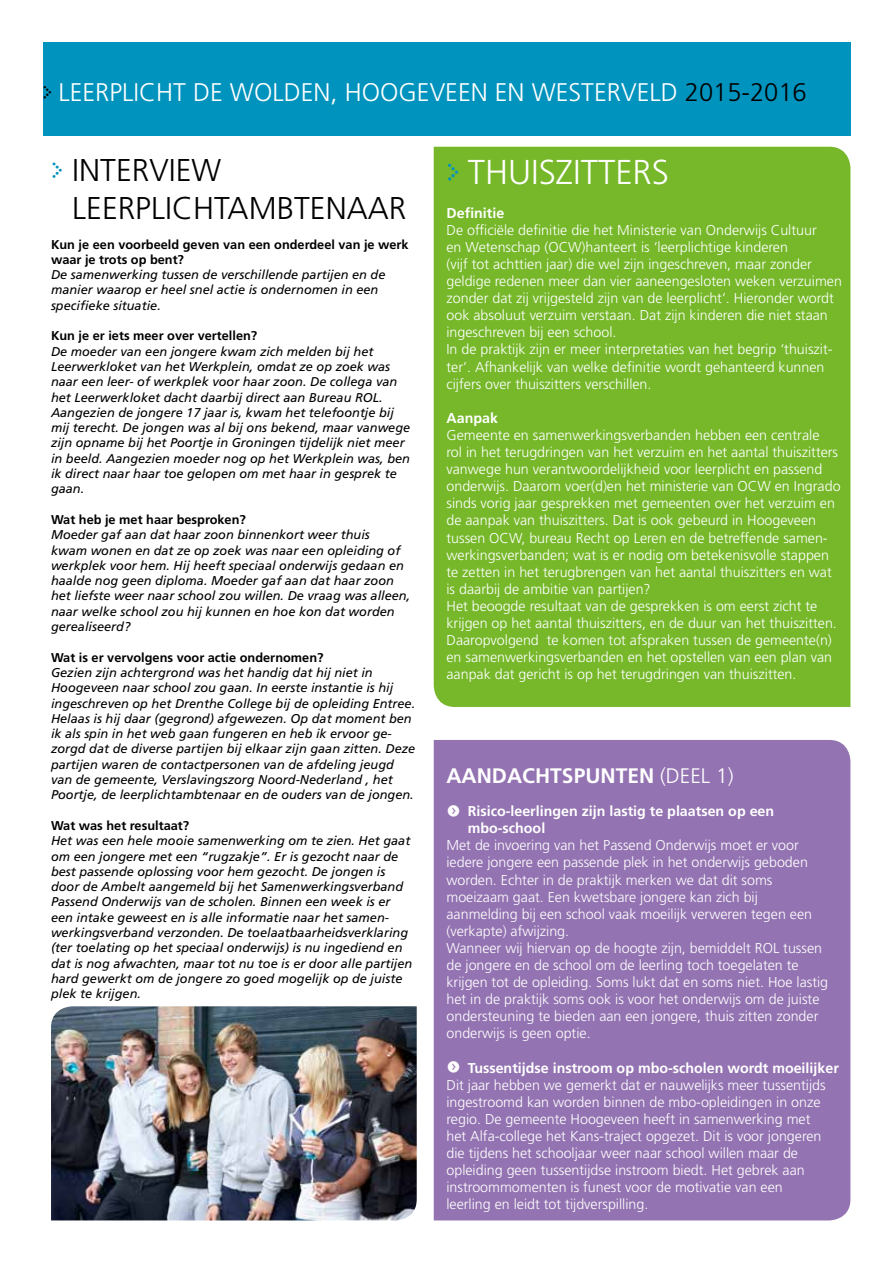
<style>
.page{position:relative;width:893px;height:1263px;background:#fff}
.page>*{position:absolute;margin:0;border:0;box-sizing:border-box;transform-origin:0 0}
.t1{font:300 34.5px "Frutiger LT Std";color:#fff}
.t2{font:300 31.5px/37.8px "Frutiger LT Std";color:#000}
.t3{font:300 25.5px "Frutiger LT Std";color:#fff}
.t4{font:700 21px "Frutiger LT Std";color:#fff}
.t5{font:300 14.25px/17.1px "Frutiger LT Std";color:#fff}
.t6{font:700 14.25px/17.1px "Frutiger LT Std";color:#fff}
.t7{font:italic 12.75px/15.3px "Frutiger LT Std";color:#000}
.t8{font:700 12.75px/15.3px "Frutiger LT Std";color:#000}
.s1{font-family:"Dot Matrix Two Narrow";font-weight:400;color:#000}
.s2{color:#000}
.s3{font-family:"Dot Matrix Two Narrow";font-weight:400;color:#0093bd}
.s4{font-weight:300}
.s5{font-family:"Button Bonus Circle Negative";font-weight:400}
.s6{font-weight:700}
</style>
<div class="page">
<div style="left:43px;top:43px;width:807px;height:93px;background:#0093bd"></div>
<div style="left:434px;top:147px;width:416px;height:560px;background:#76b82a"></div>
<img style="left:51px;top:1006px;width:366px;height:214px">
<div style="left:434px;top:740px;width:416px;height:480px;background:#9373b1"></div>
<h3 class="t3" style="left:43px;top:77px;width:766px"><span class="s1">›</span> LEERPLICHT DE WOLDEN, HOOGEVEEN EN WESTERVELD <span class="s2">2015-2016</span></h3>
<h2 class="t2" style="left:72px;top:152px;width:335px;text-indent:-21px"><span class="s3">›</span> INTERVIEW<br>LEERPLICHTAMBTENAAR</h2>
<p class="t8" style="left:51px;top:236px;width:359px">Kun je een voorbeeld geven van een onderdeel van je werk waar je trots op bent?</p>
<p class="t7" style="left:51px;top:267px;width:336px">De samenwerking tussen de verschillende partijen en de manier waarop er heel snel actie is ondernomen in een specifieke situatie.</p>
<p class="t8" style="left:51px;top:328px;width:208px">Kun je er iets meer over vertellen?</p>
<p class="t7" style="left:51px;top:344px;width:361px">De moeder van een jongere kwam zich melden bij het Leerwerkloket van het Werkplein, omdat ze op zoek was naar een leer- of werkplek voor haar zoon. De collega van het Leerwerkloket dacht daarbij direct aan Bureau ROL.<br>Aangezien de jongere 17 jaar is, kwam het telefoontje bij mij terecht. De jongen was al bij ons bekend, maar vanwege zijn opname bij het Poortje in Groningen tijdelijk niet meer in beeld. Aangezien moeder nog op het Werkplein was, ben ik direct naar haar toe gelopen om met haar in gesprek te gaan.</p>
<p class="t8" style="left:51px;top:512px;width:196px">Wat heb je met haar besproken?</p>
<p class="t7" style="left:51px;top:527px;width:361px">Moeder gaf aan dat haar zoon binnenkort weer thuis<br>kwam wonen en dat ze op zoek was naar een opleiding of werkplek voor hem. Hij heeft speciaal onderwijs gedaan en haalde nog geen diploma. Moeder gaf aan dat haar zoon het liefste weer naar school zou willen. De vraag was alleen, naar welke school zou hij kunnen en hoe kon dat worden gerealiseerd?</p>
<p class="t8" style="left:51px;top:650px;width:274px">Wat is er vervolgens voor actie ondernomen?</p>
<p class="t7" style="left:51px;top:665px;width:366px">Gezien zijn achtergrond was het handig dat hij niet in Hoogeveen naar school zou gaan. In eerste instantie is hij ingeschreven op het Drenthe College bij de opleiding Entree.<br>Helaas is hij daar (gegrond) afgewezen. Op dat moment ben ik als spin in het web gaan fungeren en heb ik ervoor ge&shy;zorgd dat de diverse partijen bij elkaar zijn gaan zitten. Deze partijen waren de contactpersonen van de afdeling jeugd van de gemeente, Verslavingszorg Noord-Nederland , het Poortje, de leerplichtambtenaar en de ouders van de jongen.</p>
<p class="t8" style="left:51px;top:818px;width:140px">Wat was het resultaat?</p>
<p class="t7" style="left:51px;top:833px;width:363px">Het was een hele mooie samenwerking om te zien. Het gaat om een jongere met een “rugzakje”. Er is gezocht naar de best passende oplossing voor hem gezocht. De jongen is door de Ambelt aangemeld bij het Samenwerkingsverband Passend Onderwijs van de scholen. Binnen een week is er een intake geweest en is alle informatie naar het samen&shy;werkingsverband verzonden. De toelaatbaarheidsverklaring (ter toelating op het speciaal onderwijs) is nu ingediend en dat is nog afwachten, maar tot nu toe is er door alle partijen hard gewerkt om de jongere zo goed mogelijk op de juiste plek te krijgen.</p>
<h1 class="t1" style="left:446px;top:152px;width:224px"><span class="s3">›</span> THUISZITTERS</h1>
<p class="t6" style="left:446px;top:204px;width:59px">Definitie</p>
<p class="t5" style="left:446px;top:221px;width:397px">De officiële definitie die het Ministerie van Onderwijs Cultuur<br>en Wetenschap (OCW)hanteert is ‘leerplichtige kinderen<br>(vijf tot achttien jaar) die wel zijn ingeschreven, maar zonder geldige redenen meer dan vier aaneengesloten weken verzuimen zonder dat zij vrijgesteld zijn van de leerplicht’. Hieronder wordt ook absoluut verzuim verstaan. Dat zijn kinderen die niet staan ingeschreven bij een school.<br>In de praktijk zijn er meer interpretaties van het begrip ‘thuiszit&shy;ter’. Afhankelijk van welke definitie wordt gehanteerd kunnen cijfers over thuiszitters verschillen.</p>
<p class="t6" style="left:446px;top:409px;width:53px">Aanpak</p>
<p class="t5" style="left:446px;top:427px;width:396px">Gemeente en samenwerkingsverbanden hebben een centrale<br>rol in het terugdringen van het verzuim en het aantal thuiszitters vanwege hun verantwoordelijkheid voor leerplicht en passend onderwijs. Daarom voer(d)en het ministerie van OCW en Ingrado sinds vorig jaar gesprekken met gemeenten over het verzuim en de aanpak van thuiszitters. Dat is ook gebeurd in Hoogeveen tussen OCW, bureau Recht op Leren en de betreffende samen&shy;werkingsverbanden; wat is er nodig om betekenisvolle stappen te zetten in het terugbrengen van het aantal thuiszitters en wat is daarbij de ambitie van partijen?<br>Het beoogde resultaat van de gesprekken is om eerst zicht te krijgen op het aantal thuiszitters, en de duur van het thuiszitten.<br>Daaropvolgend te komen tot afspraken tussen de gemeente(n) en samenwerkingsverbanden en het opstellen van een plan van aanpak dat gericht is op het terugdringen van thuiszitten.</p>
<h3 class="t4" style="left:446px;top:763px;width:289px">AANDACHTSPUNTEN <span class="s4">(DEEL 1)</span></h3>
<p class="t6" style="left:468px;top:803px;width:308px;text-indent:-21px"><span class="s5">f</span> Risico-leerlingen zijn lastig te plaatsen op een mbo-school</p>
<p class="t5" style="left:446px;top:837px;width:383px">Met de invoering van het Passend Onderwijs moet er voor iedere jongere een passende plek in het onderwijs geboden worden. Echter in de praktijk merken we dat dit soms moeizaam gaat. Een kwetsbare jongere kan zich bij aanmelding bij een school vaak moeilijk verweren tegen een (verkapte) afwijzing.<br>Wanneer wij hiervan op de hoogte zijn, bemiddelt ROL tussen de jongere en de school om de leerling toch toegelaten te krijgen tot de opleiding. Soms lukt dat en soms niet. Hoe lastig het in de praktijk soms ook is voor het onderwijs om de juiste ondersteuning te bieden aan een jongere, thuis zitten zonder onderwijs is geen optie.</p>
<p class="t5" style="left:446px;top:1059px;width:394px"><span class="s5">f</span> <span class="s6">Tussentijdse instroom op mbo-scholen wordt moeilijker </span>Dit jaar hebben we gemerkt dat er nauwelijks meer tussentijds ingestroomd kan worden binnen de mbo-opleidingen in onze regio. De gemeente Hoogeveen heeft in samenwerking met<br>het Alfa-college het Kans-traject opgezet. Dit is voor jongeren die tijdens het schooljaar weer naar school willen maar de opleiding geen tussentijdse instroom biedt. Het gebrek aan instroommomenten is funest voor de motivatie van een<br>leerling en leidt tot tijdverspilling.</p>
</div>
